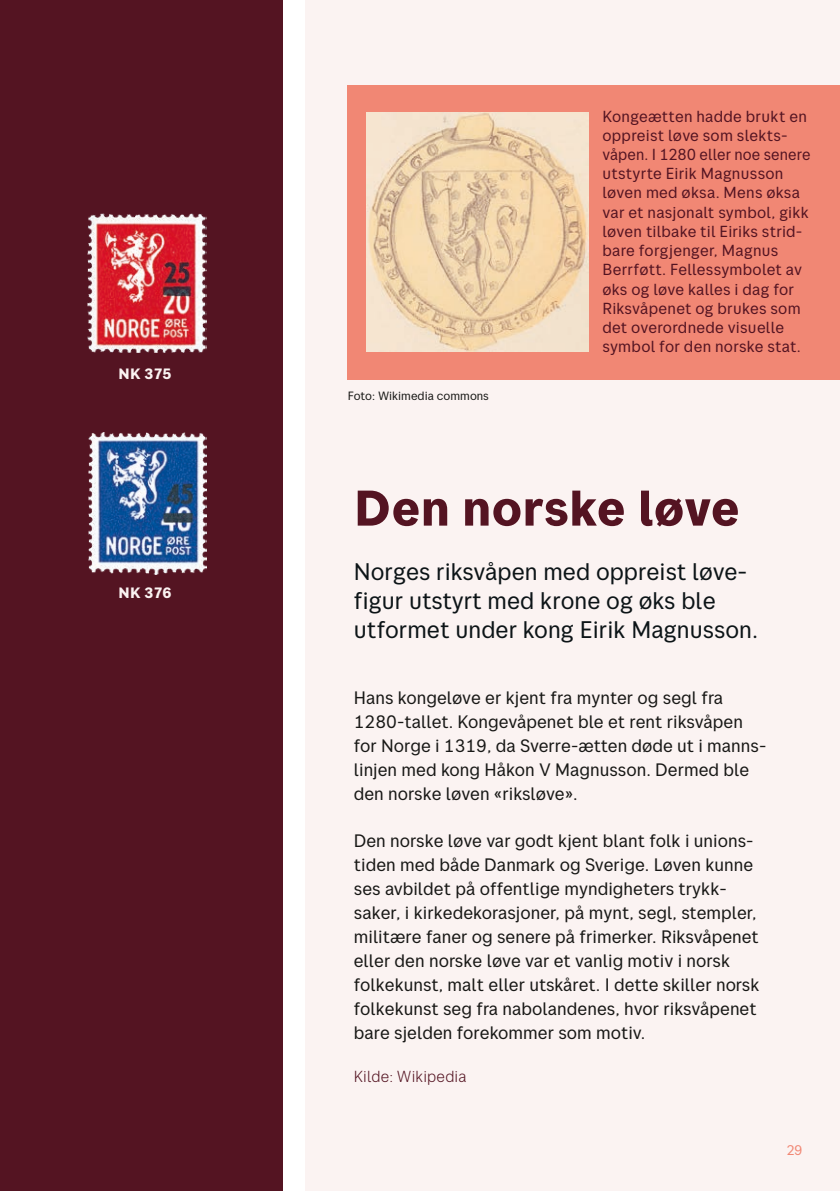
<style>
.page{position:relative;width:840px;height:1191px;background:#fff}
.page>*{position:absolute;margin:0;border:0;box-sizing:border-box;transform-origin:0 0}
.Overskrift__2{font:700 50px "Posten Sans";letter-spacing:-.005em;color:#541422}
.Ingress_2{font:24px/28.8px "Posten Sans";color:#0c1417}
.Brødtekst_Posten{font:18px/23.8px "Posten Sans";color:#181816}
.Bildetekst_venstre{font:16px/19.2px "Posten Sans";letter-spacing:.01em;color:#541422}
.Bildetekst_venstre-2{font:300 16px "Posten Sans";letter-spacing:.005em;color:#541422}
.Tabelltekst_overskri{font:700 15px "Posten Sans";letter-spacing:.01em;color:#fbf3f2}
.t1{font:14px "Posten Sans";color:#f18774}
.Fotokred{font:12px "Posten Sans";color:#181816}
</style>
<div class="page">
<div style="left:305px;top:0;width:534px;height:1191px;background:#fbf3f2"></div>
<div style="left:347px;top:85px;width:492px;height:295px;background:#f18774"></div>
<div style="left:0;top:0;width:283px;height:1191px;background:#541422"></div>
<img style="left:88px;top:214px;width:119px;height:139px">
<img style="left:88px;top:432px;width:118px;height:142px">
<img style="left:366px;top:112px;width:222px;height:239px">
<p class="Tabelltekst_overskri" style="left:118px;top:364px;width:55px">NK 375</p>
<p class="Tabelltekst_overskri" style="left:118px;top:584px;width:55px">NK 376</p>
<p class="Fotokred" style="left:347px;top:389px;width:142px">Foto: Wikimedia commons</p>
<p class="Bildetekst_venstre" style="left:602px;top:106px;width:209px">Kongeætten hadde brukt en oppreist løve som slekts&shy;våpen. I 1280 eller noe senere utstyrte Eirik Magnusson løven med øksa. Mens øksa var et nasjonalt symbol, gikk løven tilbake til Eiriks strid&shy;bare forgjenger, Magnus<br>Berrføtt. Fellessymbolet av øks og løve kalles i dag for<br>Riksvåpenet og brukes som det overordnede visuelle symbol for den norske stat.</p>
<p class="Overskrift__2" style="left:354px;top:478px;width:387px">Den norske løve</p>
<p class="Ingress_2" style="left:354px;top:557px;width:405px">Norges riksvåpen med oppreist løve&shy;figur utstyrt med krone og øks ble utformet under kong Eirik Magnusson.</p>
<p class="Brødtekst_Posten" style="left:353px;top:685px;width:414px">Hans kongeløve er kjent fra mynter og segl fra 1280-tallet. Kongevåpenet ble et rent riksvåpen for Norge i 1319, da Sverre-ætten døde ut i manns&shy;linjen med kong Håkon V Magnusson. Dermed ble den norske løven «riksløve».</p>
<p class="Brødtekst_Posten" style="left:353px;top:829px;width:407px">Den norske løve var godt kjent blant folk i unions&shy;tiden med både Danmark og Sverige. Løven kunne ses avbildet på offentlige myndigheters trykk&shy;saker, i kirkedekorasjoner, på mynt, segl, stempler, militære faner og senere på frimerker. Riksvåpenet eller den norske løve var et vanlig motiv i norsk folkekunst, malt eller utskåret. I dette skiller norsk folkekunst seg fra nabolandenes, hvor riksvåpenet bare sjelden forekommer som motiv.</p>
<p class="Bildetekst_venstre-2" style="left:353px;top:1066px;width:114px">Kilde: Wikipedia</p>
<p class="t1" style="left:786px;top:1142px;width:18px">29</p>
</div>
